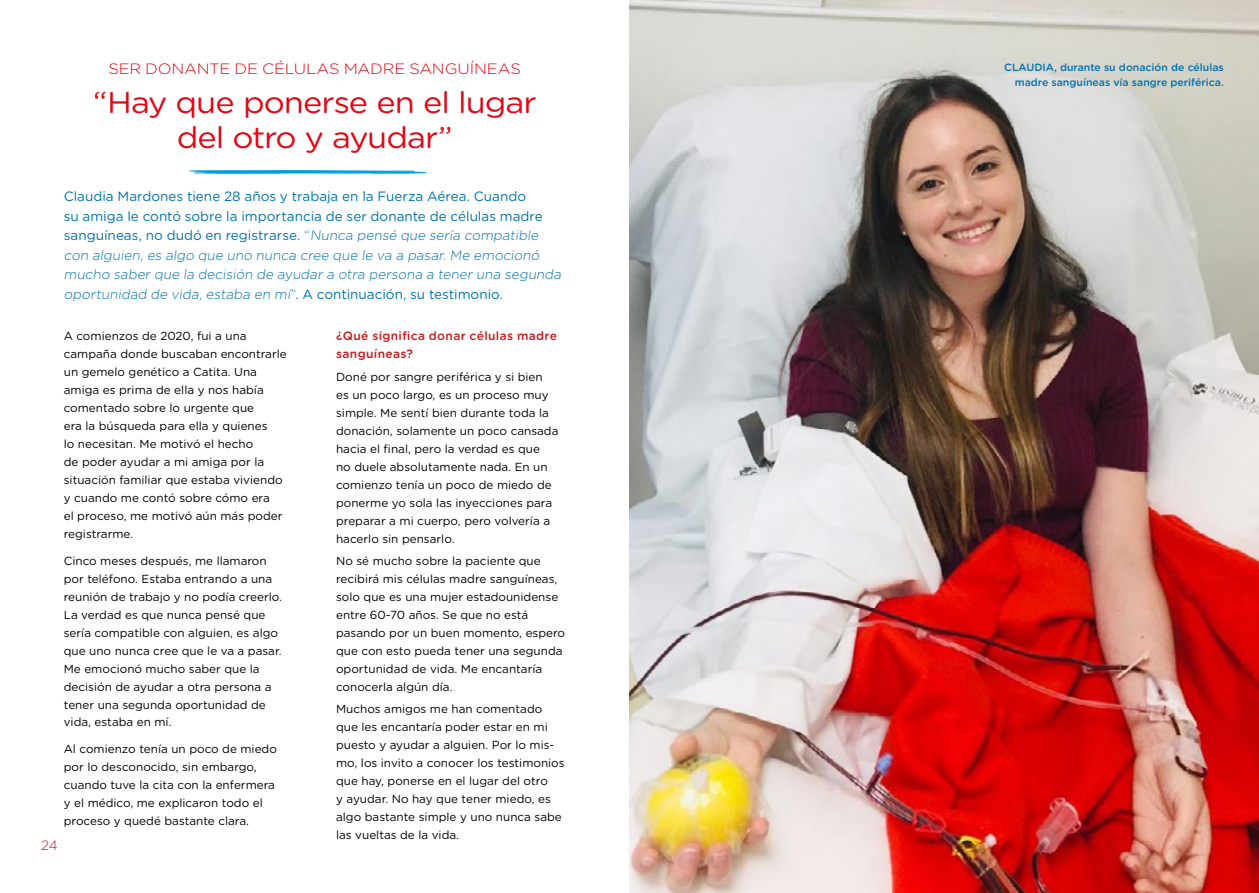
<style>
.page{position:relative;width:1259px;height:893px;background:#fff}
.page>*{position:absolute;margin:0;border:0;box-sizing:border-box;transform-origin:0 0}
.t1{font:30px/34.5px "Gotham Rounded";letter-spacing:-.03em;color:#e30613;text-align:center;scale:1.09 1}
.t2{font:300 15px "Gotham Rounded";letter-spacing:-.015em;color:#e30613;scale:1.09 1}
.t3{font:13.5px/19.5px "Gotham Rounded";color:#0072ae}
.t4{font:300 13.5px "Gotham Rounded";color:#e2001a}
.t5{font:500 12px/18px "Gotham Rounded";letter-spacing:.03em;color:#cd171a}
.t6{font:11.7px/18px "Gotham Rounded";color:#000}
.t7{font:500 10.5px/15px "Gotham Rounded";color:#0072ae;text-align:right}
.s1{font-weight:300}
</style>
<div class="page">
<img style="left:629px;top:0;width:630px;height:893px">
<svg style="left:188px;top:170px;width:239px;height:4px"></svg>
<p class="t2" style="left:109px;top:59px;width:380px">SER DONANTE DE CÉLULAS MADRE SANGUÍNEAS</p>
<h1 class="t1" style="left:93px;top:84px;width:409px">“Hay que ponerse en el lugar del otro y ayudar”</h1>
<p class="t3" style="left:64px;top:186px;width:501px">Claudia Mardones tiene 28 años y trabaja en la Fuerza Aérea. Cuando<br>su amiga le contó sobre la importancia de ser donante de células madre sanguíneas, no dudó en registrarse. <span class="s1">“Nunca pensé que sería compatible con alguien, es algo que uno nunca cree que le va a pasar. Me emocionó mucho saber que la decisión de ayudar a otra persona a tener una segunda oportunidad de vida, estaba en mí”</span>. A continuación, su testimonio.</p>
<p class="t6" style="left:64px;top:326px;width:224px">A comienzos de 2020, fui a una campaña donde buscaban encontrarle un gemelo genético a Catita. Una amiga es prima de ella y nos había comentado sobre lo urgente que<br>era la búsqueda para ella y quienes<br>lo necesitan. Me motivó el hecho<br>de poder ayudar a mi amiga por la situación familiar que estaba viviendo y cuando me contó sobre cómo era<br>el proceso, me motivó aún más poder registrarme.</p>
<p class="t6" style="left:64px;top:551px;width:220px">Cinco meses después, me llamaron por teléfono. Estaba entrando a una reunión de trabajo y no podía creerlo.<br>La verdad es que nunca pensé que sería compatible con alguien, es algo que uno nunca cree que le va a pasar.<br>Me emocionó mucho saber que la decisión de ayudar a otra persona a tener una segunda oportunidad de vida, estaba en mí.</p>
<p class="t6" style="left:64px;top:739px;width:215px">Al comienzo tenía un poco de miedo por lo desconocido, sin embargo, cuando tuve la cita con la enfermera y el médico, me explicaron todo el proceso y quedé bastante clara.</p>
<p class="t4" style="left:41px;top:837px;width:18px">24</p>
<p class="t5" style="left:336px;top:327px;width:222px">¿Qué significa donar células madre sanguíneas?</p>
<p class="t6" style="left:336px;top:367px;width:224px">Doné por sangre periférica y si bien<br>es un poco largo, es un proceso muy simple. Me sentí bien durante toda la donación, solamente un poco cansada hacia el final, pero la verdad es que<br>no duele absolutamente nada. En un comienzo tenía un poco de miedo de ponerme yo sola las inyecciones para preparar a mi cuerpo, pero volvería a hacerlo sin pensarlo.</p>
<p class="t6" style="left:336px;top:551px;width:230px">No sé mucho sobre la paciente que recibirá mis células madre sanguíneas, solo que es una mujer estadounidense entre 60-70 años. Se que no está pasando por un buen momento, espero que con esto pueda tener una segunda oportunidad de vida. Me encantaría conocerla algún día.</p>
<p class="t6" style="left:336px;top:699px;width:230px">Muchos amigos me han comentado que les encantaría poder estar en mi puesto y ayudar a alguien. Por lo mis&shy;mo, los invito a conocer los testimonios que hay, ponerse en el lugar del otro<br>y ayudar. No hay que tener miedo, es algo bastante simple y uno nunca sabe las vueltas de la vida.</p>
<p class="t7" style="left:1004px;top:59px;width:221px">CLAUDIA, durante su donación de células madre sanguíneas vía sangre periférica.</p>
</div>
